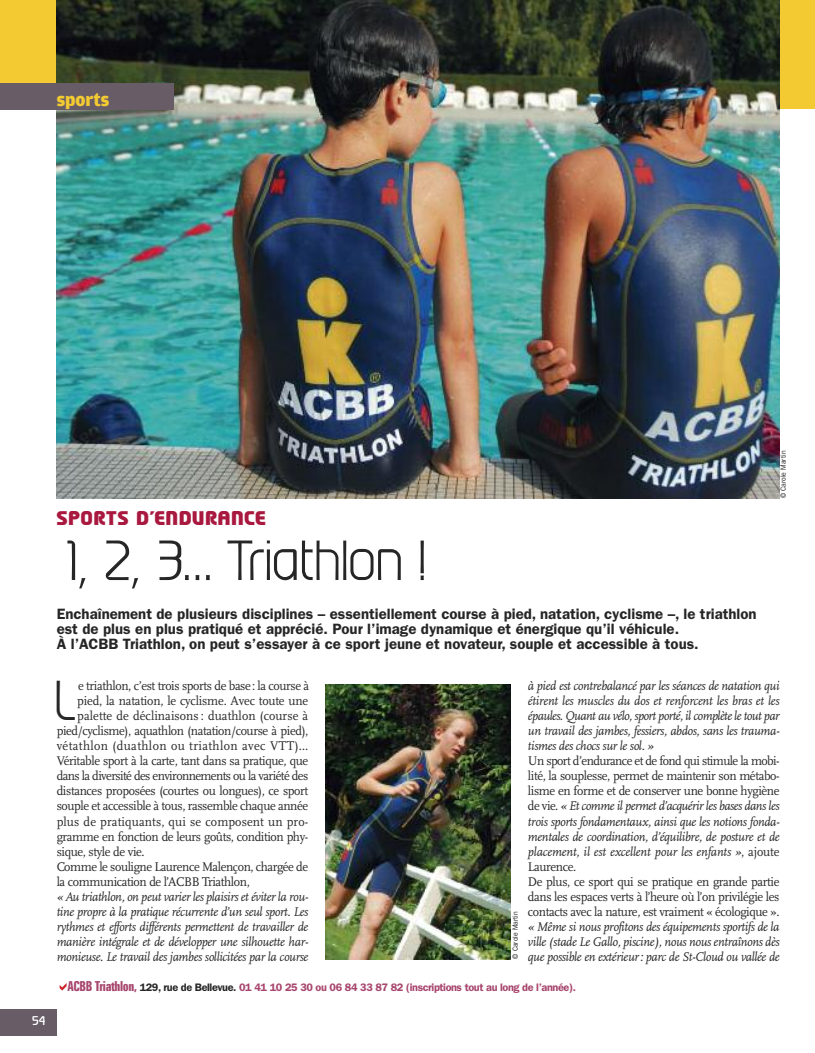
<style>
.page{position:relative;width:815px;height:1053px;background:#fff}
.page>*{position:absolute;margin:0;border:0;box-sizing:border-box;transform-origin:0 0}
.t1{font:300 50px "Prosper";letter-spacing:.005em;color:#272627}
.t2{font:300 49.62px "Prosper";color:#272627;scale:.95 1}
.t3{font:900 18.75px "Amplitude";color:#f3ca32}
.t4{font:900 17.5px "Prosper";letter-spacing:.03em;color:#a9183e}
.t5{font:600 15px/15px "Franklin Gothic";color:#272627}
.t6{font:13.12px/15px "Scala";letter-spacing:-.03em;color:#272627;scale:.95 1}
.t7{font:italic 13.12px/15px "Scala";letter-spacing:-.025em;color:#272627;text-align:justify;scale:.95 1}
.t8{font:13.12px "Scala";letter-spacing:.005em;color:#272627;scale:.95 1}
.t9{font:13.12px "Scala";letter-spacing:.03em;color:#272627;scale:.95 1}
.t10{font:13.12px "Scala";letter-spacing:.01em;color:#272627;scale:.95 1}
.t11{font:500 11.25px "Prosper";color:#fff}
.t12{font:600 10.88px "Franklin Gothic";letter-spacing:-.035em;color:#a7456c}
.t13{font:7.5px "Franklin Gothic";color:#272627;scale:.9 1}
.s1{font-style:italic}
.s2{font-family:"Zurich BT";font-weight:700;font-stretch:extra-condensed;font-size:13.75px}
.s3{color:#272627}
</style>
<div class="page">
<div style="left:0;top:0;width:815px;height:109px;background:#f3ca32"></div>
<div style="left:0;top:1008px;width:57px;height:27px;background:#685d67"></div>
<svg style="left:60px;top:983px;width:7px;height:7px"></svg>
<img style="left:326px;top:684px;width:185px;height:275px">
<img style="left:57px;top:0;width:723px;height:498px">
<div style="left:0;top:83px;width:174px;height:26px;background:#685d67"></div>
<h3 class="t3" style="left:57px;top:88px;width:54px">sports</h3>
<p class="t11" style="left:32px;top:1016px;width:15px">54</p>
<p class="t13" style="left:781px;top:498px;width:54px;rotate:-90deg">© Carole Martin</p>
<h3 class="t4" style="left:57px;top:510px;width:211px">SPORTS D’ENDURANCE</h3>
<h1 class="t1" style="left:57px;top:540px;width:371px">1, 2, 3… Triathlon !</h1>
<p class="t5" style="left:57px;top:607px;width:701px">Enchaînement de plusieurs disciplines – essentiellement course à pied, natation, cyclisme –, le triathlon est de plus en plus pratiqué et apprécié. Pour l’image dynamique et énergique qu’il véhicule.<br>À l’ACBB Triathlon, on peut s’essayer à ce sport jeune et novateur, souple et accessible à tous.</p>
<h2 class="t2" style="left:57px;top:681px;width:22px">L</h2>
<p class="t6" style="left:78px;top:678px;width:245px">e triathlon, c’est trois sports de base: la course à</p>
<p class="t7" style="left:528px;top:678px;width:266px">à pied est contrebalancé par les séances de natation qui étirent les muscles du dos et renforcent les bras et les épaules. Quant au vélo, sport porté, il complète le tout par un travail des jambes, fessiers, abdos, sans les trauma&shy;tismes des chocs sur le sol. »</p>
<p class="t6" style="left:528px;top:753px;width:266px">Un sport d’endurance et de fond qui stimule la mobi&shy;lité, la souplesse, permet de maintenir son métabo&shy;lisme en forme et de conserver une bonne hygiène de vie. <span class="s1">« Et comme il permet d’acquérir les bases dans les trois sports fondamentaux, ainsi que les notions fonda&shy;mentales de coordination, d’équilibre, de posture et de placement, il est excellent pour les enfants »</span>, ajoute Laurence.<br>De plus, ce sport qui se pratique en grande partie dans les espaces verts à l’heure où l’on privilégie les contacts avec la nature, est vraiment « écologique ».</p>
<p class="t7" style="left:528px;top:918px;width:266px">« Même si nous profitons des équipements sportifs de la ville (stade Le Gallo, piscine), nous nous entraînons dès que possible en extérieur: parc de St-Cloud ou vallée de</p>
<p class="t12" style="left:67px;top:983px;width:510px"><span class="s2">ACBB Triathlon,</span> <span class="s3">129, rue de Bellevue.</span> 01 41 10 25 30 ou 06 84 33 87 82 (inscriptions tout au long de l’année).</p>
<p class="t6" style="left:77px;top:693px;width:245px">pied, la natation, le cyclisme. Avec toute une</p>
<p class="t8" style="left:77px;top:708px;width:245px">palette de déclinaisons : duathlon (course à</p>
<p class="t6" style="left:57px;top:723px;width:266px">pied/cyclisme), aquathlon (natation/course à pied),</p>
<p class="t9" style="left:57px;top:738px;width:266px">vétathlon (duathlon ou triathlon avec VTT)…</p>
<p class="t6" style="left:57px;top:753px;width:266px">Véritable sport à la carte, tant dans sa pratique, que</p>
<p class="t6" style="left:57px;top:768px;width:266px">dans la diversité des environnements ou la variété des</p>
<p class="t6" style="left:57px;top:783px;width:266px">distances proposées (courtes ou longues), ce sport</p>
<p class="t6" style="left:57px;top:798px;width:266px">souple et accessible à tous, rassemble chaque année</p>
<p class="t10" style="left:57px;top:813px;width:266px">plus de pratiquants, qui se composent un pro-</p>
<p class="t6" style="left:57px;top:828px;width:266px">gramme en fonction de leurs goûts, condition phy-</p>
<p class="t6" style="left:57px;top:843px;width:94px">sique, style de vie.</p>
<p class="t6" style="left:57px;top:858px;width:266px">Comme le souligne Laurence Malençon, chargée de</p>
<p class="t6" style="left:57px;top:873px;width:205px">la communication de l’ACBB Triathlon,</p>
<p class="t7" style="left:57px;top:888px;width:266px">« Au triathlon, on peut varier les plaisirs et éviter la rou&shy;tine propre à la pratique récurrente d’un seul sport. Les rythmes et efforts différents permettent de travailler de manière intégrale et de développer une silhouette har&shy;monieuse. Le travail des jambes sollicitées par la course</p>
<p class="t13" style="left:513px;top:958px;width:54px;rotate:-90deg">© Carole Martin</p>
</div>
